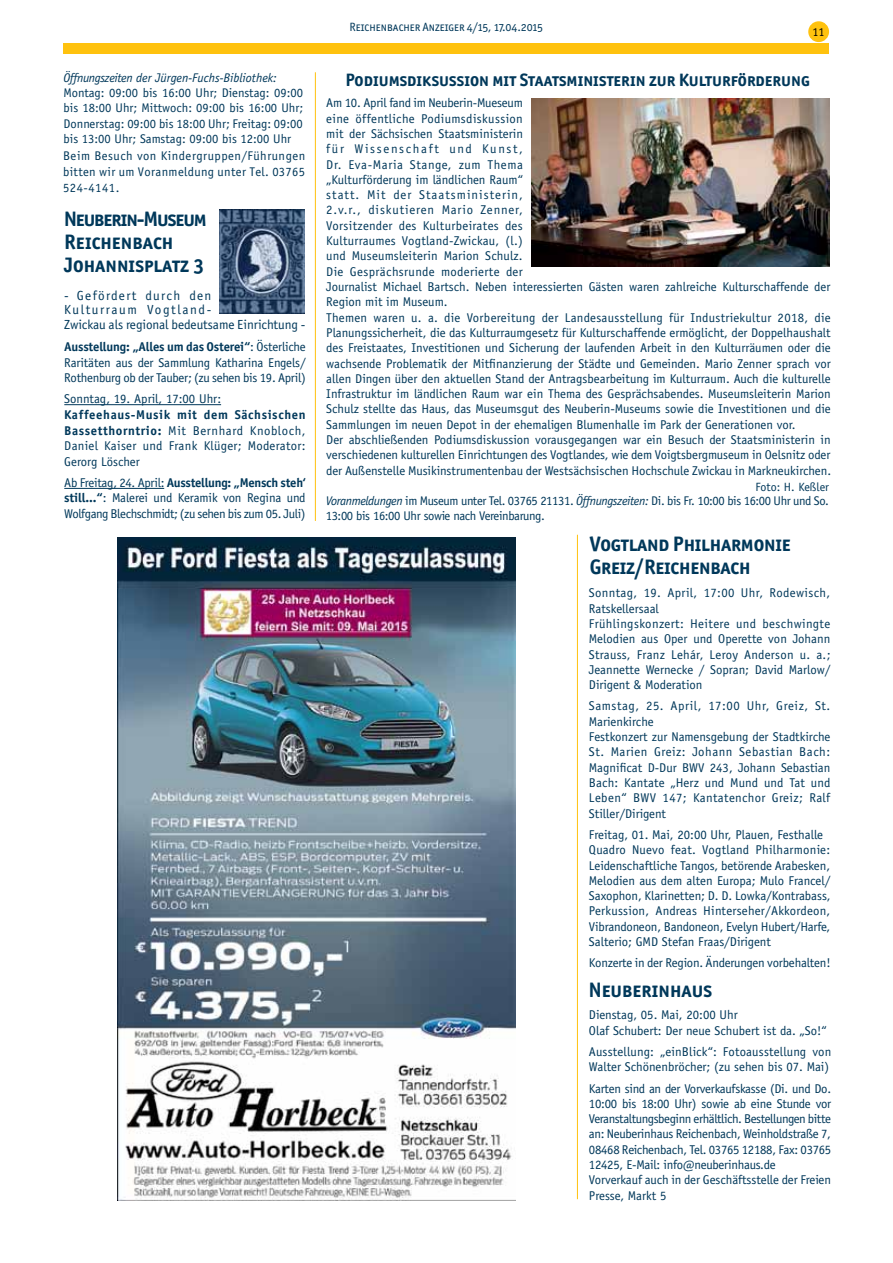
<style>
.page{position:relative;width:893px;height:1263px;background:#fff}
.page>*{position:absolute;margin:0;border:0;box-sizing:border-box;transform-origin:0 0}
.t1{font:21px/23.2px "Officina San ITC Bold SC";letter-spacing:-.01em;color:#00385a}
.t2{font:18px "Officina San ITC Bold SC";color:#00385a}
.t3{font:13.2px/14.2px "Officina Sans";color:#00385a}
.t4{font:12.75px/15.3px "Officina Sans";color:#00385a}
.t5{font:12.75px/15.3px "Officina Sans";letter-spacing:-.02em;color:#00385a}
.t6{font:12.6px/15.3px "Officina Sans";color:#00385a;text-align:justify}
.t7{font:12.6px/15.6px "Officina Sans";letter-spacing:-.03em;color:#00385a}
.t8{font:italic 12.6px "Officina Sans";color:#00385a}
.t9{font:12px "Officina San ITC Book SC";color:#00385a}
.t10{font:12px "Officina Sans";color:#00385a}
.t11{font:12px "Officina Sans";color:#000}
.s1{font-weight:700}
.s2{font-style:italic}
</style>
<div class="page">
<div style="left:809px;top:22px;width:19px;height:19px;background:#ffc20e;border-radius:50%"></div>
<div style="left:808px;top:21px;width:21px;height:21px;border:2px solid #ffc20e;border-radius:50%"></div>
<div style="left:64px;top:44px;width:765px;height:10px;background:#ffc20e"></div>
<img style="left:220px;top:209px;width:85px;height:104px">
<hr style="left:315px;top:72px;width:1px;height:449px;background:#ffc20e">
<hr style="left:64px;top:404px;width:157px;height:1px;background:#00385a">
<hr style="left:64px;top:488px;width:100px;height:1px;background:#00385a">
<img style="left:531px;top:99px;width:298px;height:168px">
<hr style="left:577px;top:535px;width:1px;height:664px;background:#ffc20e">
<img style="left:118px;top:538px;width:397px;height:662px">
<p class="t8" style="left:64px;top:70px;width:215px">Öffnungszeiten der Jürgen-Fuchs-Bibliothek:</p>
<p class="t6" style="left:64px;top:85px;width:241px">Montag: 09:00 bis 16:00 Uhr; Dienstag: 09:00 bis 18:00 Uhr; Mittwoch: 09:00 bis 16:00 Uhr; Donnerstag: 09:00 bis 18:00 Uhr; Freitag: 09:00 bis 13:00 Uhr; Samstag: 09:00 bis 12:00 Uhr</p>
<p class="t6" style="left:63px;top:147px;width:244px;line-height:16px">Beim Besuch von Kindergruppen/Führungen bitten wir um Voranmeldung unter Tel. 03765<br>524-4141.</p>
<h1 class="t1" style="left:64px;top:207px;width:144px">Neuberin-Museum<br>Reichenbach<br>Johannisplatz 3</h1>
<p class="t3" style="left:64px;top:289px;width:243px">- Gefördert durch den<br>Kulturraum Vogtland-<br>Zwickau als regional bedeutsame Einrichtung -</p>
<p class="t4" style="left:64px;top:339px;width:243px;text-align:justify"><span class="s1">Ausstellung: „Alles um das Osterei“</span>: Österliche Raritäten aus der Sammlung Katharina Engels/ Rothenburg ob der Tauber; (zu sehen bis 19. April)</p>
<p class="t4" style="left:64px;top:391px;width:158px">Sonntag, 19. April, 17:00 Uhr:</p>
<p class="t4" style="left:64px;top:407px;width:243px;text-align:justify"><span class="s1">Kaffeehaus-Musik mit dem Sächsischen Bassetthorntrio:</span> Mit Bernhard Knobloch, Daniel Kaiser und Frank Klüger; Moderator:<br>Gerorg Löscher</p>
<p class="t4" style="left:64px;top:475px;width:243px;text-align:justify">Ab Freitag, 24. April: <span class="s1">Ausstellung: „Mensch steh‘ still...“</span>: Malerei und Keramik von Regina und Wolfgang Blechschmidt; (zu sehen bis zum 05. Juli)</p>
<p class="t9" style="left:349px;top:20px;width:195px">Reichenbacher Anzeiger 4/15, 17.04.2015</p>
<p class="t11" style="left:812px;top:25px;width:13px">11</p>
<h2 class="t2" style="left:345px;top:69px;width:466px">Podiumsdiksussion mit Staatsministerin zur Kulturförderung</h2>
<p class="t4" style="left:326px;top:95px;width:506px">Am 10. April fand im Neuberin-Mueseum<br>eine öffentliche Podiumsdiskussion<br>mit der Sächsischen Staatsministerin<br>für Wissenschaft und Kunst,<br>Dr. Eva-Maria Stange, zum Thema<br>„Kulturförderung im ländlichen Raum“<br>statt. Mit der Staatsministerin,<br>2.v.r., diskutieren Mario Zenner,<br>Vorsitzender des Kulturbeirates des<br>Kulturraumes Vogtland-Zwickau, (l.)<br>und Museumsleiterin Marion Schulz.<br>Die Gesprächsrunde moderierte der<br>Journalist Michael Bartsch. Neben interessierten Gästen waren zahlreiche Kulturschaffende der Region mit im Museum.<br>Themen waren u. a. die Vorbereitung der Landesausstellung für Industriekultur 2018, die Planungssicherheit, die das Kulturraumgesetz für Kulturschaffende ermöglicht, der Doppelhaushalt des Freistaates, Investitionen und Sicherung der laufenden Arbeit in den Kulturräumen oder die wachsende Problematik der Mitfinanzierung der Städte und Gemeinden. Mario Zenner sprach vor allen Dingen über den aktuellen Stand der Antragsbearbeitung im Kulturraum. Auch die kulturelle Infrastruktur im ländlichen Raum war ein Thema des Gesprächsabendes. Museumsleiterin Marion Schulz stellte das Haus, das Museumsgut des Neuberin-Museums sowie die Investitionen und die Sammlungen im neuen Depot in der ehemaligen Blumenhalle im Park der Generationen vor.<br>Der abschließenden Podiumsdiskussion vorausgegangen war ein Besuch der Staatsministerin in verschiedenen kulturellen Einrichtungen des Vogtlandes, wie dem Voigtsbergmuseum in Oelsnitz oder der Außenstelle Musikinstrumentenbau der Westsächsischen Hochschule Zwickau in Markneukirchen.</p>
<p class="t10" style="left:755px;top:480px;width:75px">Foto: H. Keßler</p>
<p class="t7" style="left:326px;top:493px;width:505px"><span class="s2">Voranmeldungen</span> im Museum unter Tel. 03765 21131. <span class="s2">Öffnungszeiten:</span> Di. bis Fr. 10:00 bis 16:00 Uhr und So.<br>13:00 bis 16:00 Uhr sowie nach Vereinbarung.</p>
<h1 class="t1" style="left:590px;top:532px;width:203px;line-height:22.8px">Vogtland Philharmonie<br>Greiz/Reichenbach</h1>
<p class="t4" style="left:589px;top:585px;width:243px">Sonntag, 19. April, 17:00 Uhr, Rodewisch, Ratskellersaal<br>Frühlingskonzert: Heitere und beschwingte Melodien aus Oper und Operette von Johann Strauss, Franz Lehár, Leroy Anderson u. a.; Jeannette Wernecke / Sopran; David Marlow/ Dirigent &amp; Moderation</p>
<p class="t4" style="left:589px;top:698px;width:243px">Samstag, 25. April, 17:00 Uhr, Greiz, St.<br>Marienkirche<br>Festkonzert zur Namensgebung der Stadtkirche St. Marien Greiz: Johann Sebastian Bach:<br>Magnificat D-Dur BWV 243, Johann Sebastian Bach: Kantate „Herz und Mund und Tat und Leben“ BWV 147; Kantatenchor Greiz; Ralf Stiller/Dirigent</p>
<p class="t4" style="left:589px;top:827px;width:243px">Freitag, 01. Mai, 20:00 Uhr, Plauen, Festhalle Quadro Nuevo feat. Vogtland Philharmonie:<br>Leidenschaftliche Tangos, betörende Arabesken, Melodien aus dem alten Europa; Mulo Francel/ Saxophon, Klarinetten; D. D. Lowka/Kontrabass, Perkussion, Andreas Hinterseher/Akkordeon, Vibrandoneon, Bandoneon, Evelyn Hubert/Harfe, Salterio; GMD Stefan Fraas/Dirigent</p>
<p class="t4" style="left:589px;top:955px;width:243px">Konzerte in der Region. Änderungen vorbehalten!</p>
<h1 class="t1" style="left:589px;top:978px;width:125px">Neuberinhaus</h1>
<p class="t4" style="left:589px;top:1007px;width:239px">Dienstag, 05. Mai, 20:00 Uhr<br>Olaf Schubert: Der neue Schubert ist da. „So!“</p>
<p class="t4" style="left:589px;top:1044px;width:244px">Ausstellung: „einBlick“: Fotoausstellung von<br>Walter Schönenbröcher; (zu sehen bis 07. Mai)</p>
<p class="t5" style="left:589px;top:1080px;width:244px">Karten sind an der Vorverkaufskasse (Di. und Do.<br>10:00 bis 18:00 Uhr) sowie ab eine Stunde vor Veranstaltungsbeginn erhältlich. Bestellungen bitte an: Neuberinhaus Reichenbach, Weinholdstraße 7, 08468 Reichenbach, Tel. 03765 12188, Fax: 03765<br>12425, E-Mail: info@neuberinhaus.de Vorverkauf auch in der Geschäftsstelle der Freien Presse, Markt 5</p>
</div>
